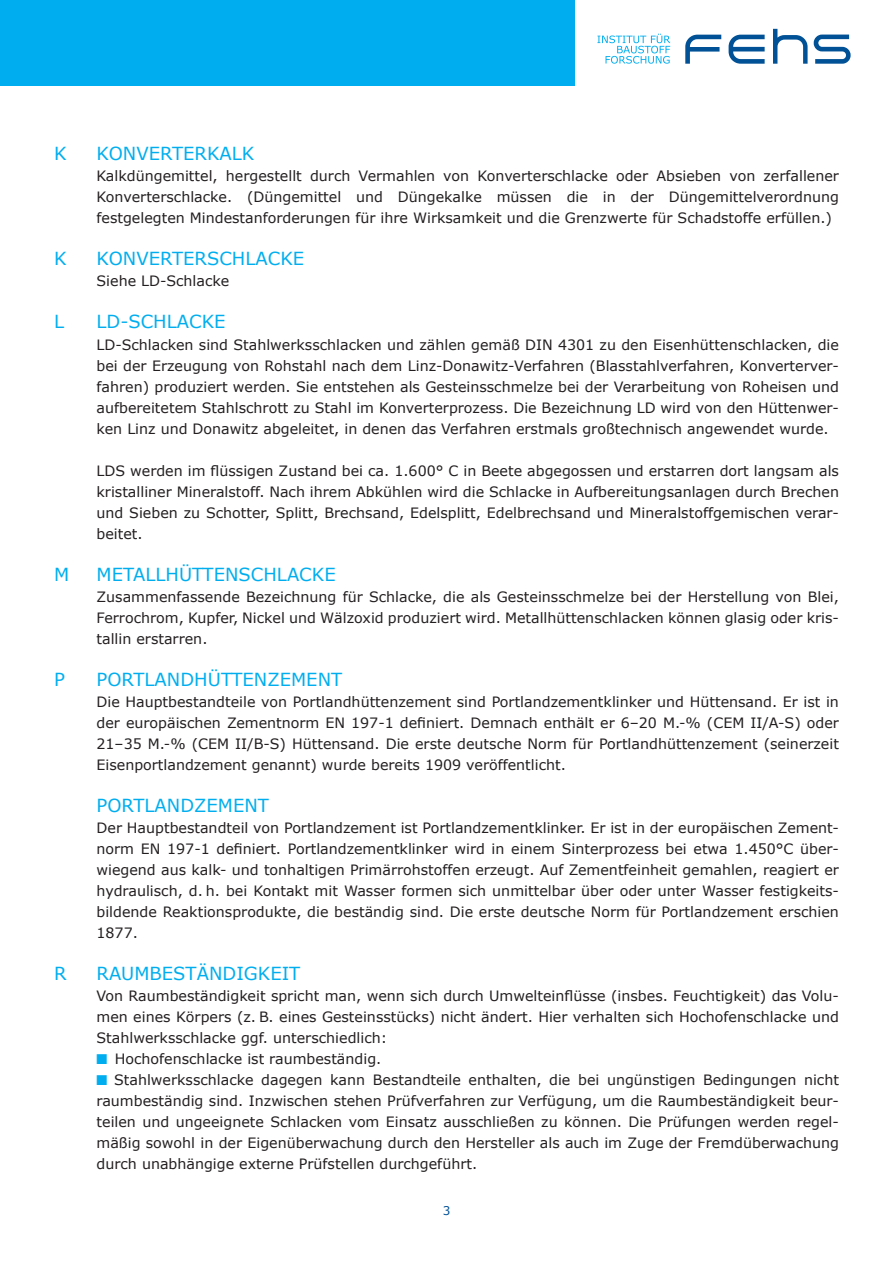
<style>
.page{position:relative;width:893px;height:1263px;background:#fff}
.page>*{position:absolute;margin:0;border:0;box-sizing:border-box;transform-origin:0 0}
.t1{font:18px "Verdana";color:#00aeef}
.t2{font:14.25px/21px "Verdana";color:#231f20;text-align:justify}
.t3{font:12px "Verdana";color:#015196}
.s1{color:#00aeef}
</style>
<div class="page">
<svg style="left:685px;top:35px;width:36px;height:29px"></svg>
<svg style="left:729px;top:35px;width:36px;height:29px"></svg>
<svg style="left:773px;top:29px;width:35px;height:35px"></svg>
<svg style="left:814px;top:35px;width:37px;height:29px"></svg>
<svg style="left:597px;top:34px;width:73px;height:30px"></svg>
<div style="left:0;top:0;width:574px;height:85px;background:#00aeef"></div>
<p class="t1" style="left:54px;top:142px;width:14px">K</p>
<p class="t1" style="left:97px;top:142px;width:159px">KONVERTERKALK</p>
<p class="t2" style="left:97px;top:166px;width:744px">Kalkdüngemittel, hergestellt durch Vermahlen von Konverterschlacke oder Absieben von zerfallener Konverterschlacke. (Düngemittel und Düngekalke müssen die in der Düngemittelverordnung festgelegten Mindestanforderungen für ihre Wirksamkeit und die Grenzwerte für Schadstoffe erfüllen.)</p>
<p class="t1" style="left:54px;top:247px;width:14px">K</p>
<p class="t1" style="left:97px;top:247px;width:209px">KONVERTERSCHLACKE</p>
<p class="t2" style="left:97px;top:271px;width:134px">Siehe LD-Schlacke</p>
<p class="t1" style="left:54px;top:310px;width:12px">L</p>
<p class="t1" style="left:97px;top:310px;width:131px">LD-SCHLACKE</p>
<p class="t2" style="left:97px;top:334px;width:744px">LD-Schlacken sind Stahlwerksschlacken und zählen gemäß DIN 4301 zu den Eisenhüttenschlacken, die bei der Erzeugung von Rohstahl nach dem Linz-Donawitz-Verfahren (Blasstahlverfahren, Konverterver&shy;fahren) produziert werden. Sie entstehen als Gesteinsschmelze bei der Verarbeitung von Roheisen und aufbereitetem Stahlschrott zu Stahl im Konverterprozess. Die Bezeichnung LD wird von den Hüttenwer&shy;ken Linz und Donawitz abgeleitet, in denen das Verfahren erstmals großtechnisch angewendet wurde.</p>
<p class="t2" style="left:97px;top:460px;width:744px">LDS werden im flüssigen Zustand bei ca. 1.600° C in Beete abgegossen und erstarren dort langsam als kristalliner Mineralstoff. Nach ihrem Abkühlen wird die Schlacke in Aufbereitungsanlagen durch Brechen und Sieben zu Schotter, Splitt, Brechsand, Edelsplitt, Edelbrechsand und Mineralstoffgemischen verar&shy;beitet.</p>
<p class="t1" style="left:54px;top:562px;width:17px">M</p>
<p class="t1" style="left:97px;top:562px;width:241px">METALLHÜTTENSCHLACKE</p>
<p class="t2" style="left:97px;top:586px;width:744px">Zusammenfassende Bezeichnung für Schlacke, die als Gesteinsschmelze bei der Herstellung von Blei, Ferrochrom, Kupfer, Nickel und Wälzoxid produziert wird. Metallhüttenschlacken können glasig oder kris&shy;tallin erstarren.</p>
<p class="t1" style="left:54px;top:667px;width:12px">P</p>
<p class="t1" style="left:97px;top:667px;width:247px">PORTLANDHÜTTENZEMENT</p>
<p class="t2" style="left:97px;top:691px;width:744px">Die Hauptbestandteile von Portlandhüttenzement sind Portlandzementklinker und Hüttensand. Er ist in der europäischen Zementnorm EN 197-1 definiert. Demnach enthält er 6–20 M.-% (CEM II/A-S) oder 21–35 M.-% (CEM II/B-S) Hüttensand. Die erste deutsche Norm für Portlandhüttenzement (seinerzeit Eisenportlandzement genannt) wurde bereits 1909 veröffentlicht.</p>
<p class="t1" style="left:97px;top:793px;width:174px">PORTLANDZEMENT</p>
<p class="t2" style="left:97px;top:817px;width:744px">Der Hauptbestandteil von Portlandzement ist Portlandzementklinker. Er ist in der europäischen Zement&shy;norm EN 197-1 definiert. Portlandzementklinker wird in einem Sinterprozess bei etwa 1.450°C über&shy;wiegend aus kalk- und tonhaltigen Primärrohstoffen erzeugt. Auf Zementfeinheit gemahlen, reagiert er hydraulisch, d. h. bei Kontakt mit Wasser formen sich unmittelbar über oder unter Wasser festigkeits&shy;bildende Reaktionsprodukte, die beständig sind. Die erste deutsche Norm für Portlandzement erschien 1877.</p>
<p class="t1" style="left:54px;top:961px;width:14px">R</p>
<p class="t1" style="left:97px;top:961px;width:205px">RAUMBESTÄNDIGKEIT</p>
<p class="t2" style="left:97px;top:985px;width:744px">Von Raumbeständigkeit spricht man, wenn sich durch Umwelteinflüsse (insbes. Feuchtigkeit) das Volu&shy;men eines Körpers (z. B. eines Gesteinsstücks) nicht ändert. Hier verhalten sich Hochofenschlacke und Stahlwerksschlacke ggf. unterschiedlich:</p>
<p class="t2" style="left:97px;top:1048px;width:286px"><span class="s1">■</span> Hochofenschlacke ist raumbeständig.</p>
<p class="t2" style="left:97px;top:1069px;width:744px"><span class="s1">■</span> Stahlwerksschlacke dagegen kann Bestandteile enthalten, die bei ungünstigen Bedingungen nicht raumbeständig sind. Inzwischen stehen Prüfverfahren zur Verfügung, um die Raumbeständigkeit beur&shy;teilen und ungeeignete Schlacken vom Einsatz ausschließen zu können. Die Prüfungen werden regel&shy;mäßig sowohl in der Eigenüberwachung durch den Hersteller als auch im Zuge der Fremdüberwachung durch unabhängige externe Prüfstellen durchgeführt.</p>
<p class="t3" style="left:443px;top:1202px;width:9px">3</p>
</div>
